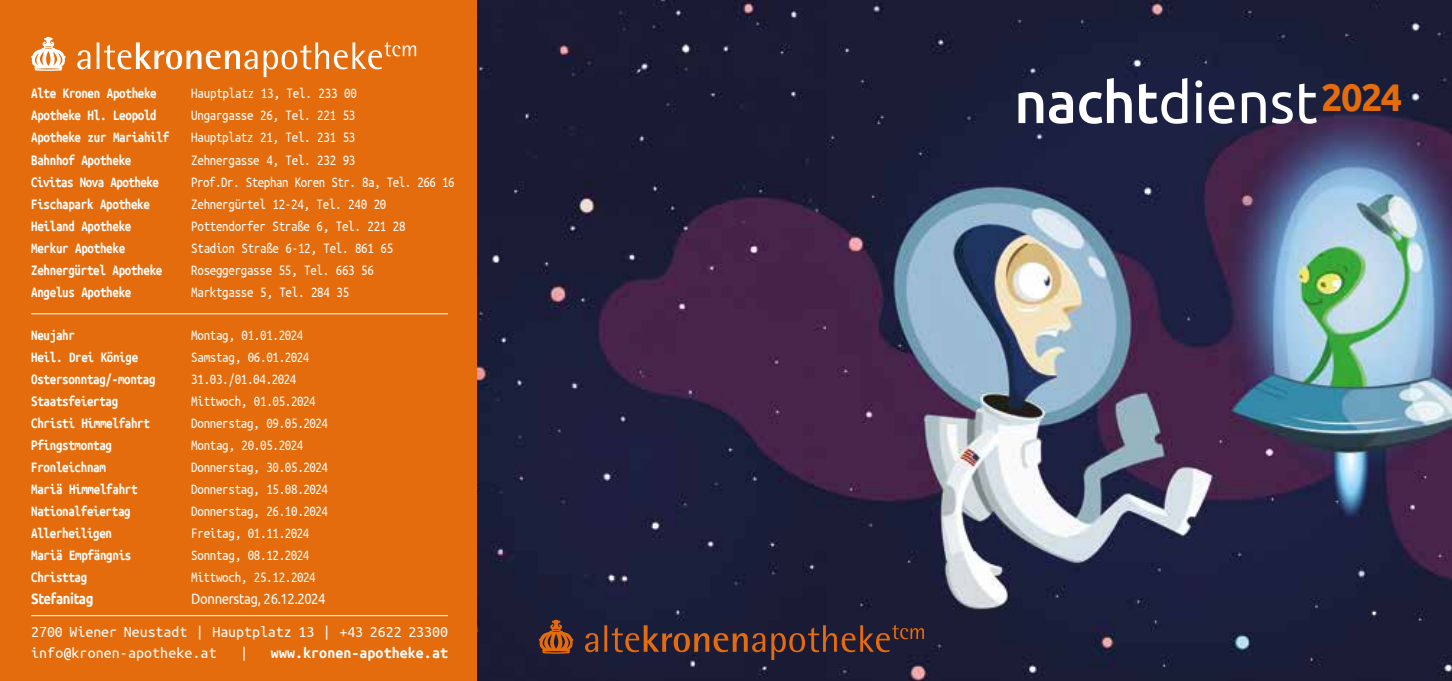
<style>
.page{position:relative;width:1452px;height:681px;background:#fff}
.page>*{position:absolute;margin:0;border:0;box-sizing:border-box;transform-origin:0 0}
.t1{font:58px "Ubuntu";letter-spacing:-.005em;color:#fff}
.t2{font:16px/21px "Ubuntu Mono";letter-spacing:-.005em;color:#fff}
.t3{font:700 16px "Ubuntu Mono";letter-spacing:.005em;color:#fff}
.t4{font:15px "Ubuntu Mono";letter-spacing:-.025em;color:#fff;scale:.87 1}
.t5{font:700 15px "Ubuntu Mono";letter-spacing:-.025em;color:#fff;scale:.87 1}
.t6{font:15px "Ubuntu";letter-spacing:-.025em;color:#fff;scale:.87 1}
.t7{font:700 15px "Ubuntu";letter-spacing:-.025em;color:#fff;scale:.87 1}
.s1{font-weight:500}
</style>
<div class="page">
<img style="left:476px;top:0;width:975px;height:680px">
<div style="left:0;top:0;width:476px;height:680px;background:#e56c0c"></div>
<svg style="left:77px;top:42px;width:339px;height:35px"></svg>
<hr style="left:31px;top:313px;width:417px;height:1px;background:#fff">
<hr style="left:31px;top:615px;width:417px;height:1px;background:#fff">
<svg style="left:31px;top:37px;width:35px;height:34px"></svg>
<svg style="left:585px;top:624px;width:339px;height:35px;background:#432b2e"></svg>
<svg style="left:537px;top:619px;width:38px;height:34px"></svg>
<p class="t5" style="left:31px;top:86px;width:146px">Alte Kronen Apotheke</p>
<p class="t4" style="left:191px;top:86px;width:192px">Hauptplatz 13, Tel. 233 00</p>
<p class="t5" style="left:31px;top:108px;width:146px">Apotheke Hl. Leopold</p>
<p class="t4" style="left:191px;top:108px;width:190px">Ungargasse 26, Tel. 221 53</p>
<p class="t5" style="left:31px;top:130px;width:160px">Apotheke zur Mariahilf</p>
<p class="t4" style="left:191px;top:130px;width:190px">Hauptplatz 21, Tel. 231 53</p>
<p class="t5" style="left:31px;top:152px;width:117px">Bahnhof Apotheke</p>
<p class="t4" style="left:191px;top:152px;width:190px">Zehnergasse 4, Tel. 232 93</p>
<p class="t5" style="left:31px;top:174px;width:149px">Civitas Nova Apotheke</p>
<p class="t4" style="left:191px;top:174px;width:304px">Prof.Dr. Stephan Koren Str. 8a, Tel. 266 16</p>
<p class="t5" style="left:31px;top:196px;width:138px">Fischapark Apotheke</p>
<p class="t4" style="left:191px;top:196px;width:226px">Zehnergürtel 12-24, Tel. 240 20</p>
<p class="t5" style="left:31px;top:218px;width:117px">Heiland Apotheke</p>
<p class="t4" style="left:191px;top:218px;width:248px">Pottendorfer Straße 6, Tel. 221 28</p>
<p class="t5" style="left:31px;top:240px;width:109px">Merkur Apotheke</p>
<p class="t4" style="left:191px;top:240px;width:234px">Stadion Straße 6-12, Tel. 861 65</p>
<p class="t5" style="left:31px;top:262px;width:152px">Zehnergürtel Apotheke</p>
<p class="t4" style="left:191px;top:262px;width:212px">Roseggergasse 55, Tel. 663 56</p>
<p class="t5" style="left:31px;top:284px;width:117px">Angelus Apotheke</p>
<p class="t4" style="left:191px;top:284px;width:183px">Marktgasse 5, Tel. 284 35</p>
<p class="t5" style="left:31px;top:327px;width:52px">Neujahr</p>
<p class="t4" style="left:191px;top:327px;width:130px">Montag, 01.01.2024</p>
<p class="t5" style="left:31px;top:349px;width:124px">Heil. Drei Könige</p>
<p class="t4" style="left:191px;top:349px;width:137px">Samstag, 06.01.2024</p>
<p class="t5" style="left:31px;top:371px;width:144px">Ostersonntag/-montag</p>
<p class="t4" style="left:191px;top:371px;width:122px">31.03./01.04.2024</p>
<p class="t5" style="left:31px;top:393px;width:102px">Staatsfeiertag</p>
<p class="t4" style="left:191px;top:393px;width:144px">Mittwoch, 01.05.2024</p>
<p class="t5" style="left:31px;top:415px;width:138px">Christi Himmelfahrt</p>
<p class="t4" style="left:191px;top:415px;width:159px">Donnerstag, 09.05.2024</p>
<p class="t5" style="left:31px;top:437px;width:94px">Pfingstmontag</p>
<p class="t4" style="left:191px;top:437px;width:130px">Montag, 20.05.2024</p>
<p class="t5" style="left:31px;top:459px;width:87px">Fronleichnam</p>
<p class="t4" style="left:191px;top:459px;width:159px">Donnerstag, 30.05.2024</p>
<p class="t5" style="left:31px;top:481px;width:124px">Mariä Himmelfahrt</p>
<p class="t4" style="left:191px;top:481px;width:159px">Donnerstag, 15.08.2024</p>
<p class="t5" style="left:31px;top:503px;width:116px">Nationalfeiertag</p>
<p class="t4" style="left:191px;top:503px;width:159px">Donnerstag, 26.10.2024</p>
<p class="t5" style="left:31px;top:525px;width:94px">Allerheiligen</p>
<p class="t4" style="left:191px;top:525px;width:137px">Freitag, 01.11.2024</p>
<p class="t5" style="left:31px;top:547px;width:117px">Mariä Empfängnis</p>
<p class="t4" style="left:191px;top:547px;width:137px">Sonntag, 08.12.2024</p>
<p class="t5" style="left:31px;top:569px;width:66px">Christtag</p>
<p class="t4" style="left:191px;top:569px;width:144px">Mittwoch, 25.12.2024</p>
<p class="t7" style="left:31px;top:589px;width:73px">Stefanitag</p>
<p class="t6" style="left:191px;top:589px;width:156px">Donnerstag, 26.12.2024</p>
<p class="t2" style="left:31px;top:621px;width:418px">2700 Wiener Neustadt | Hauptplatz 13 | +43 2622 23300 info@kronen-apotheke.at</p>
<p class="t2" style="left:240px;top:642px;width:9px">|</p>
<p class="t3" style="left:271px;top:644px;width:179px">www.kronen-apotheke.at</p>
<h1 class="t1" style="left:1014px;top:67px;width:390px"><span class="s1">nacht</span>dienst<sup>2024</sup></h1>
</div>
